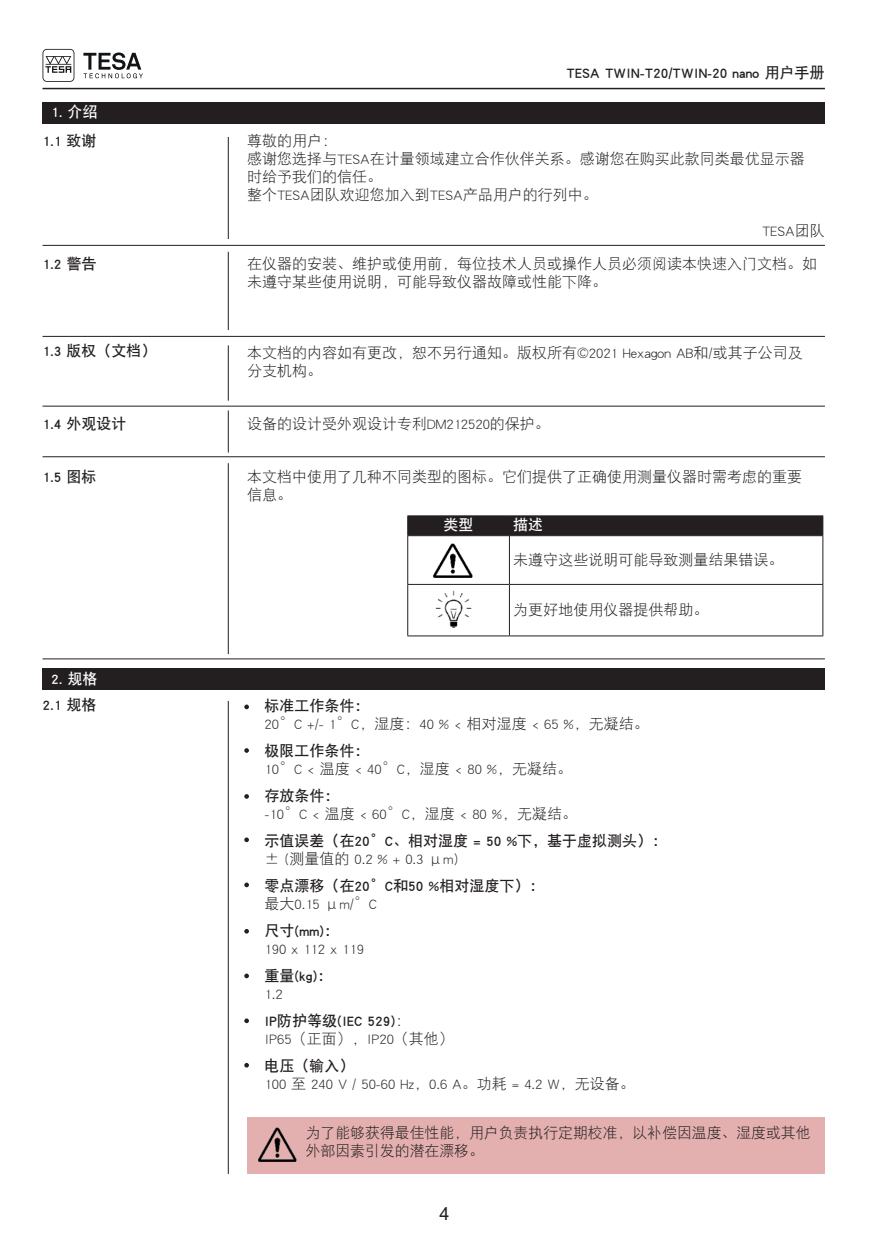
<style>
.page{position:relative;width:893px;height:1259px;background:#fff}
.page>*{position:absolute;margin:0;border:0;box-sizing:border-box;transform-origin:0 0}
.t1{font:18px "Arial";color:#231f20}
.t2{font:15px/18px "DFP Hei W3";color:#231f20}
.t3{font:15px "DFP Hei W7";color:#231f20}
.t4{font:15px "DFP Hei W7";color:#fff}
.s1{font-family:"DFP Hei W3"}
</style>
<div class="page">
<hr style="left:43px;top:88px;width:782px;height:1px;background:#231f20">
<svg style="left:43px;top:49px;width:31px;height:33px"></svg>
<svg style="left:83px;top:52px;width:60px;height:26px"></svg>
<div style="left:247px;top:1117px;width:578px;height:57px;background:#e3b0af"></div>
<div style="left:43px;top:102px;width:782px;height:21px;background:#231f20"></div>
<div style="left:43px;top:668px;width:782px;height:22px;background:#231f20"></div>
<hr style="left:228px;top:137px;width:1px;height:102px;background:#231f20">
<hr style="left:228px;top:701px;width:1px;height:473px;background:#231f20">
<hr style="left:228px;top:252px;width:1px;height:78px;background:#231f20">
<hr style="left:228px;top:345px;width:1px;height:56px;background:#231f20">
<hr style="left:228px;top:410px;width:1px;height:42px;background:#231f20">
<hr style="left:228px;top:463px;width:1px;height:191px;background:#231f20">
<hr style="left:43px;top:245px;width:782px;height:1px;background:#231f20">
<hr style="left:43px;top:336px;width:782px;height:1px;background:#231f20">
<hr style="left:43px;top:406px;width:782px;height:1px;background:#231f20">
<hr style="left:43px;top:456px;width:782px;height:1px;background:#231f20">
<hr style="left:43px;top:658px;width:782px;height:1px;background:#231f20">
<hr style="left:407px;top:515px;width:102px;height:1px;background:#231f20">
<hr style="left:509px;top:515px;width:314px;height:1px;background:#231f20">
<svg style="left:407px;top:516px;width:416px;height:120px"></svg>
<hr style="left:407px;top:535px;width:102px;height:1px;background:#231f20">
<hr style="left:509px;top:535px;width:314px;height:1px;background:#231f20">
<img style="left:433px;top:543px;width:40px;height:37px">
<img style="left:258px;top:1127px;width:39px;height:35px">
<img style="left:434px;top:590px;width:39px;height:40px">
<svg style="left:244px;top:704px;width:5px;height:5px"></svg>
<svg style="left:244px;top:748px;width:5px;height:5px"></svg>
<svg style="left:244px;top:794px;width:5px;height:5px"></svg>
<svg style="left:244px;top:837px;width:5px;height:5px"></svg>
<svg style="left:244px;top:882px;width:5px;height:5px"></svg>
<svg style="left:244px;top:929px;width:5px;height:4px"></svg>
<svg style="left:244px;top:973px;width:5px;height:5px"></svg>
<svg style="left:244px;top:1018px;width:5px;height:5px"></svg>
<svg style="left:244px;top:1063px;width:5px;height:4px"></svg>
<p class="t4" style="left:51px;top:104px;width:48px">1. 介绍</p>
<p class="t3" style="left:43px;top:133px;width:56px">1.1 致谢</p>
<p class="t3" style="left:43px;top:255px;width:56px">1.2 警告</p>
<p class="t3" style="left:43px;top:342px;width:116px">1.3 版权（文档）</p>
<p class="t3" style="left:43px;top:415px;width:86px">1.4 外观设计</p>
<p class="t3" style="left:43px;top:468px;width:56px">1.5 图标</p>
<p class="t4" style="left:51px;top:670px;width:48px">2. 规格</p>
<p class="t3" style="left:43px;top:697px;width:56px">2.1 规格</p>
<p class="t3" style="left:567px;top:64px;width:259px">TESA TWIN-T20/TWIN-20 nano 用户手册</p>
<p class="t2" style="left:247px;top:132px;width:91px">尊敬的用户：</p>
<p class="t2" style="left:247px;top:150px;width:559px">感谢您选择与TESA在计量领域建立合作伙伴关系。感谢您在购买此款同类最优显示器时给予我们的信任。</p>
<p class="t2" style="left:247px;top:186px;width:352px">整个TESA团队欢迎您加入到TESA产品用户的行列中。</p>
<p class="t2" style="left:762px;top:222px;width:64px">TESA团队</p>
<p class="t2" style="left:247px;top:254px;width:572px">在仪器的安装、维护或使用前，每位技术人员或操作人员必须阅读本快速入门文档。如未遵守某些使用说明，可能导致仪器故障或性能下降。</p>
<p class="t2" style="left:247px;top:343px;width:557px">本文档的内容如有更改，恕不另行通知。版权所有©2021 Hexagon AB和/或其子公司及分支机构。</p>
<p class="t2" style="left:247px;top:414px;width:304px">设备的设计受外观设计专利DM212520的保护。</p>
<p class="t2" style="left:247px;top:467px;width:557px">本文档中使用了几种不同类型的图标。它们提供了正确使用测量仪器时需考虑的重要信息。</p>
<p class="t4" style="left:444px;top:517px;width:31px">类型</p>
<p class="t4" style="left:513px;top:517px;width:31px">描述</p>
<p class="t2" style="left:513px;top:550px;width:271px">未遵守这些说明可能导致测量结果错误。</p>
<p class="t2" style="left:513px;top:600px;width:196px">为更好地使用仪器提供帮助。</p>
<p class="t3" style="left:264px;top:697px;width:106px">标准工作条件：</p>
<p class="t2" style="left:264px;top:714px;width:386px">20°C +/- 1°C，湿度：40 % &lt; 相对湿度 &lt; 65 %，无凝结。</p>
<p class="t3" style="left:264px;top:742px;width:106px">极限工作条件：</p>
<p class="t2" style="left:264px;top:759px;width:309px">10°C &lt; 温度 &lt; 40°C，湿度 &lt; 80 %，无凝结。</p>
<p class="t3" style="left:264px;top:787px;width:76px">存放条件：</p>
<p class="t2" style="left:264px;top:804px;width:314px">-10°C &lt; 温度 &lt; 60°C，湿度 &lt; 80 %，无凝结。</p>
<p class="t3" style="left:264px;top:832px;width:404px">示值误差（在20°C、相对湿度 = 50 %下，基于虚拟测头）：</p>
<p class="t2" style="left:264px;top:849px;width:195px">± (测量值的 0.2 % + 0.3 µm)</p>
<p class="t3" style="left:264px;top:877px;width:282px">零点漂移（在20°C和50 %相对湿度下）：</p>
<p class="t2" style="left:264px;top:894px;width:114px">最大0.15 µm/°C</p>
<p class="t3" style="left:264px;top:922px;width:76px">尺寸(mm)：</p>
<p class="t2" style="left:264px;top:939px;width:101px">190 x 112 x 119</p>
<p class="t3" style="left:264px;top:967px;width:69px">重量(kg)：</p>
<p class="t2" style="left:264px;top:984px;width:20px">1.2</p>
<p class="t3" style="left:264px;top:1012px;width:148px">IP防护等级(IEC 529)<span class="s1">：</span></p>
<p class="t2" style="left:264px;top:1029px;width:191px">IP65（正面），IP20（其他）</p>
<p class="t3" style="left:264px;top:1057px;width:91px">电压（输入）</p>
<p class="t2" style="left:264px;top:1074px;width:372px">100 至 240 V / 50-60 Hz，0.6 A。功耗 = 4.2 W，无设备。</p>
<p class="t2" style="left:306px;top:1123px;width:506px">为了能够获得最佳性能，用户负责执行定期校准，以补偿因温度、湿度或其他外部因素引发的潜在漂移。</p>
<p class="t1" style="left:439px;top:1201px;width:12px">4</p>
</div>
